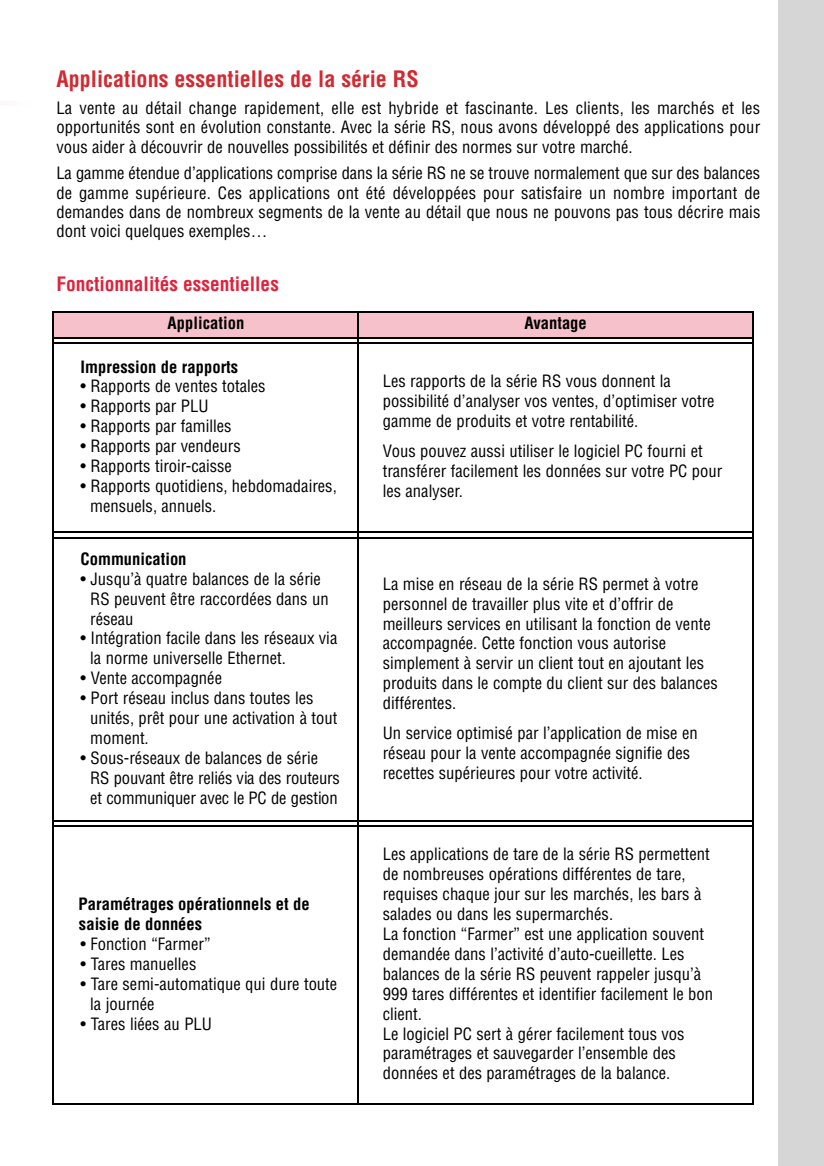
<style>
.page{position:relative;width:824px;height:1166px;background:#fff}
.page>*{position:absolute;margin:0;border:0;box-sizing:border-box;transform-origin:0 0}
.t1{font:700 condensed 22.05px "Helvetica";color:#d12a32}
.t2{font:700 condensed 19.43px "Helvetica";color:#df223c}
.t3{font:condensed 16.62px/19.9px "Helvetica";color:#000}
.t4{font:700 condensed 16.62px/19.9px "Helvetica";color:#000}
</style>
<div class="page">
<div style="left:778px;top:0;width:46px;height:1165px;background:#d5d6d5"></div>
<div style="left:54px;top:312px;width:303px;height:25px;background:#f6c1cb"></div>
<div style="left:359px;top:312px;width:393px;height:25px;background:#f6c1cb"></div>
<svg style="left:54px;top:338px;width:303px;height:1px"></svg>
<svg style="left:359px;top:338px;width:393px;height:1px"></svg>
<svg style="left:54px;top:821px;width:303px;height:1px"></svg>
<svg style="left:359px;top:821px;width:393px;height:1px"></svg>
<hr style="left:52px;top:311px;width:2px;height:793px;background:#000">
<hr style="left:357px;top:311px;width:2px;height:793px;background:#000">
<hr style="left:752px;top:311px;width:2px;height:793px;background:#000">
<hr style="left:52px;top:311px;width:702px;height:1px;background:#000">
<hr style="left:52px;top:337px;width:702px;height:1px;background:#000">
<hr style="left:52px;top:342px;width:702px;height:1px;background:#000">
<hr style="left:52px;top:531px;width:702px;height:2px;background:#000">
<hr style="left:52px;top:537px;width:702px;height:2px;background:#000">
<hr style="left:52px;top:820px;width:702px;height:1px;background:#000">
<hr style="left:52px;top:825px;width:702px;height:2px;background:#000">
<hr style="left:52px;top:1103px;width:702px;height:1px;background:#000">
<h1 class="t1" style="left:56px;top:70px;width:364px">Applications essentielles de la série RS</h1>
<p class="t3" style="left:56px;top:99px;width:705px;line-height:19.4px;text-align:justify">La vente au détail change rapidement, elle est hybride et fascinante. Les clients, les marchés et les opportunités sont en évolution constante. Avec la série RS, nous avons développé des applications pour vous aider à découvrir de nouvelles possibilités et définir des normes sur votre marché.</p>
<p class="t3" style="left:56px;top:165px;width:705px;line-height:19.4px;text-align:justify">La gamme étendue d’applications comprise dans la série RS ne se trouve normalement que sur des balances de gamme supérieure. Ces applications ont été développées pour satisfaire un nombre important de demandes dans de nombreux segments de la vente au détail que nous ne pouvons pas tous décrire mais dont voici quelques exemples…</p>
<p class="t2" style="left:56px;top:276px;width:224px">Fonctionnalités essentielles</p>
<p class="t4" style="left:168px;top:315px;width:78px">Application</p>
<p class="t4" style="left:524px;top:315px;width:64px">Avantage</p>
<p class="t4" style="left:81px;top:358px;width:159px">Impression de rapports</p>
<p class="t3" style="left:81px;top:378px;width:186px">• Rapports de ventes totales</p>
<p class="t3" style="left:81px;top:397px;width:129px">• Rapports par PLU</p>
<p class="t3" style="left:81px;top:417px;width:152px">• Rapports par familles</p>
<p class="t3" style="left:81px;top:437px;width:162px">• Rapports par vendeurs</p>
<p class="t3" style="left:81px;top:457px;width:153px">• Rapports tiroir-caisse</p>
<p class="t3" style="left:90px;top:477px;width:248px;text-indent:-10px">• Rapports quotidiens, hebdomadaires, mensuels, annuels.</p>
<p class="t3" style="left:383px;top:373px;width:333px">Les rapports de la série RS vous donnent la possibilité d’analyser vos ventes, d’optimiser votre gamme de produits et votre rentabilité.</p>
<p class="t3" style="left:383px;top:442px;width:341px">Vous pouvez aussi utiliser le logiciel PC fourni et transférer facilement les données sur votre PC pour les analyser.</p>
<p class="t4" style="left:81px;top:550px;width:107px">Communication</p>
<p class="t3" style="left:90px;top:570px;width:240px;text-indent:-10px">• Jusqu’à quatre balances de la série<br>RS peuvent être raccordées dans un réseau</p>
<p class="t3" style="left:90px;top:629px;width:249px;text-indent:-10px">• Intégration facile dans les réseaux via la norme universelle Ethernet.</p>
<p class="t3" style="left:81px;top:669px;width:143px">• Vente accompagnée</p>
<p class="t3" style="left:90px;top:689px;width:249px;text-indent:-10px">• Port réseau inclus dans toutes les unités, prêt pour une activation à tout moment.</p>
<p class="t3" style="left:90px;top:749px;width:251px;text-indent:-10px">• Sous-réseaux de balances de série<br>RS pouvant être reliés via des ro u te u rs et communiquer avec le PC de gestion</p>
<p class="t4" style="left:79px;top:895px;width:233px">Paramétrages opérationnels et de saisie de données</p>
<p class="t3" style="left:81px;top:935px;width:131px">• Fonction “Farmer”</p>
<p class="t3" style="left:81px;top:955px;width:117px">• Tares manuelles</p>
<p class="t3" style="left:90px;top:974px;width:248px;text-indent:-10px">• Tare semi-automatique qui dure toute la journée</p>
<p class="t3" style="left:81px;top:1014px;width:133px">• Tares liées au PLU</p>
<p class="t3" style="left:383px;top:575px;width:336px">La mise en réseau de la série RS permet à votre personnel de travailler plus vite et d’offrir de meilleurs services en utilisant la fonction de vente accompagnée. Cette fonction vous autorise simplement à servir un client tout en ajoutant les produits dans le compte du client sur des balances différentes.</p>
<p class="t3" style="left:383px;top:724px;width:316px">Un service optimisé par l’application de mise en réseau pour la vente accompagnée signifie des recettes supérieures pour votre activité.</p>
<p class="t3" style="left:383px;top:845px;width:332px">Les applications de tare de la série RS permettent de nombreuses opérations différentes de tare, requises chaque jour sur les marchés, les bars à salades ou dans les supermarchés.<br>La fonction “Farmer” est une application souvent demandée dans l’activité d’auto-cueillette. Les balances de la série RS peuvent rappeler jusqu’à 999 tares différentes et identifier facilement le bon client.<br>Le logiciel PC sert à gérer facilement tous vos paramétrages et sauvegarder l’ensemble des données et des paramétrages de la balance.</p>
</div>
